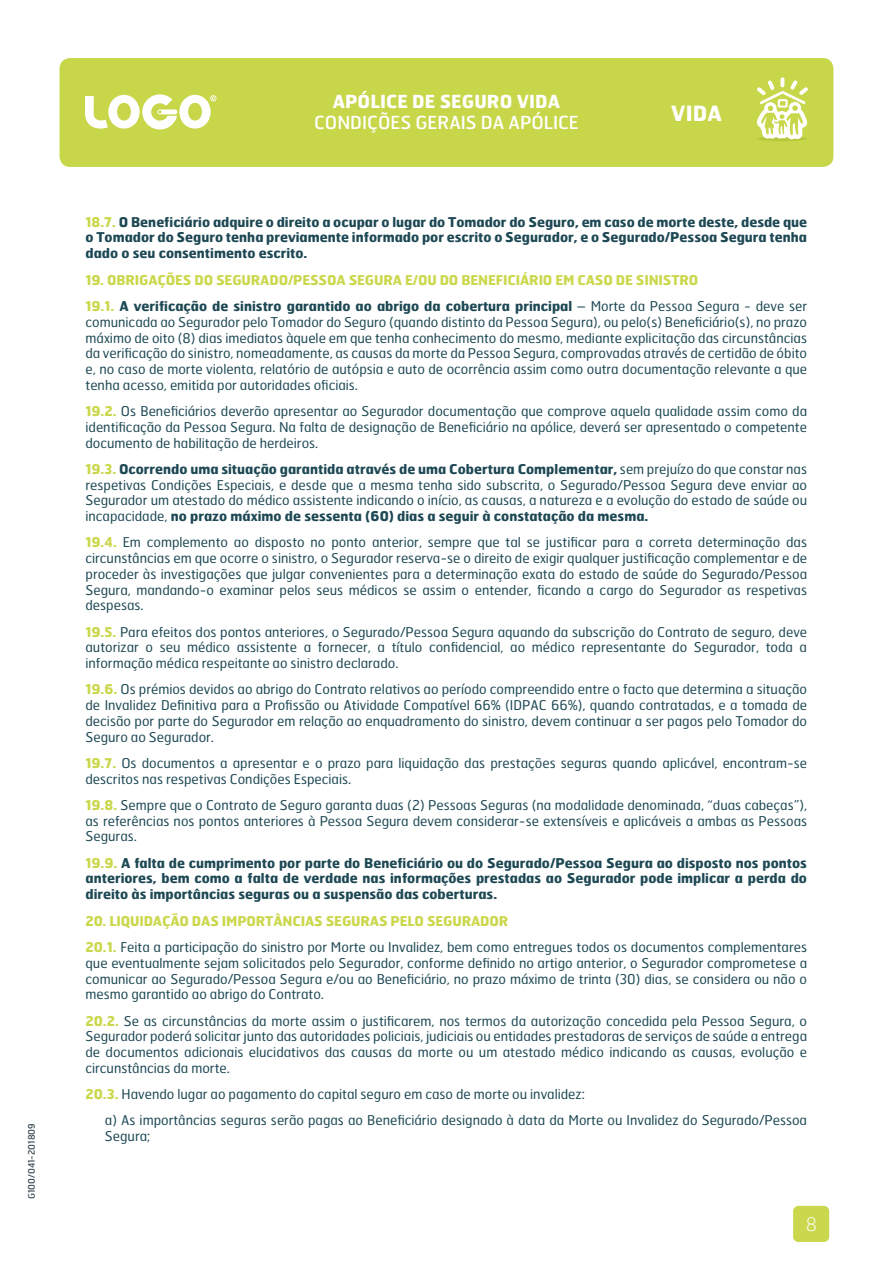
<style>
.page{position:relative;width:893px;height:1263px;background:#fff}
.page>*{position:absolute;margin:0;border:0;box-sizing:border-box;transform-origin:0 0}
.t1{font:700 21px "Hermes";color:#fff}
.t2{font:100 18.75px "Hermes";color:#fff}
.t3{font:18px "Hermes";color:#fff}
.t4{font:700 18px "Hermes FB";color:#fff}
.t5{font:13.5px/15.8px "Hermes FB";color:#1d4854;text-align:justify}
.t6{font:700 13.5px/15.8px "Hermes";color:#1d4854;text-align:justify}
.t7{font:700 13.5px/26.2px "Hermes";letter-spacing:-.015em;color:#cbd84d}
.t8{font:9px "Hermes";color:#3b4951}
.s1{color:#cbd84d}
.s2{color:#1d4854}
.s3{font-family:"Hermes FB";font-weight:400;color:#1d4854}
.s4{font-family:"Hermes";font-weight:700;color:#cbd84d}
.s5{font-family:"Hermes FB";font-weight:400}
</style>
<div class="page">
<div style="left:793px;top:1206px;width:36px;height:36px;background:#cbd84d;border-radius:5px"></div>
<div style="left:60px;top:58px;width:773px;height:109px;background:#c7d749;border-radius:11px"></div>
<svg style="left:85px;top:94px;width:131px;height:36px"></svg>
<div style="left:757px;top:136px;width:50px;height:5px;background:#b7c83e;border-radius:50%"></div>
<svg style="left:757px;top:80px;width:51px;height:59px"></svg>
<p class="t8" style="left:26px;top:1199px;width:77px;rotate:-90deg">G100/041-201809</p>
<h3 class="t4" style="left:333px;top:90px;width:229px">APÓLICE DE SEGURO VIDA</h3>
<h3 class="t3" style="left:314px;top:111px;width:266px">CONDIÇÕES GERAIS DA APÓLICE</h3>
<h1 class="t1" style="left:671px;top:99px;width:52px">VIDA</h1>
<p class="t6" style="left:86px;top:213px;width:723px"><span class="s1">18.7.</span> O Beneficiário adquire o direito a ocupar o lugar do Tomador do Seguro, em caso de morte deste, desde que o Tomador do Seguro tenha previamente informado por escrito o Segurador, e o Segurado/Pessoa Segura tenha dado o seu consentimento escrito.</p>
<p class="t7" style="left:86px;top:266px;width:723px">19. OBRIGAÇÕES DO SEGURADO/PESSOA SEGURA E/OU DO BENEFICIÁRIO EM CASO DE SINISTRO<br>19.1. <span class="s2">A verificação de sinistro garantido ao abrigo da cobertura principal</span> <span class="s3">– Morte da Pessoa Segura - deve ser</span></p>
<p class="t5" style="left:86px;top:314px;width:723px">comunicada ao Segurador pelo Tomador do Seguro (quando distinto da Pessoa Segura), ou pelo(s) Beneficiário(s), no prazo máximo de oito (8) dias imediatos àquele em que tenha conhecimento do mesmo, mediante explicitação das circunstâncias da verificação do sinistro, nomeadamente, as causas da morte da Pessoa Segura, comprovadas através de certidão de óbito e, no caso de morte violenta, relatório de autópsia e auto de ocorrência assim como outra documentação relevante a que tenha acesso, emitida por autoridades oficiais.</p>
<p class="t5" style="left:86px;top:403px;width:723px"><span class="s4">19.2.</span> Os Beneficiários deverão apresentar ao Segurador documentação que comprove aquela qualidade assim como da identificação da Pessoa Segura. Na falta de designação de Beneficiário na apólice, deverá ser apresentado o competente documento de habilitação de herdeiros.</p>
<p class="t6" style="left:86px;top:460px;width:723px"><span class="s1">19.3.</span> Ocorrendo uma situação garantida através de uma Cobertura Complementar, <span class="s5">sem prejuízo do que constar nas</span></p>
<p class="t5" style="left:86px;top:476px;width:723px">respetivas Condições Especiais, e desde que a mesma tenha sido subscrita, o Segurado/Pessoa Segura deve enviar ao<br>Segurador um atestado do médico assistente indicando o início, as causas, a natureza e a evolução do estado de saúde ou</p>
<p class="t6" style="left:86px;top:508px;width:564px"><span class="s5">incapacidade,</span> no prazo máximo de sessenta (60) dias a seguir à constatação da mesma.</p>
<p class="t5" style="left:86px;top:534px;width:723px"><span class="s4">19.4.</span> Em complemento ao disposto no ponto anterior, sempre que tal se justificar para a correta determinação das circunstâncias em que ocorre o sinistro, o Segurador reserva-se o direito de exigir qualquer justificação complementar e de proceder às investigações que julgar convenientes para a determinação exata do estado de saúde do Segurado/Pessoa Segura, mandando-o examinar pelos seus médicos se assim o entender, ficando a cargo do Segurador as respetivas despesas.</p>
<p class="t5" style="left:86px;top:623px;width:723px"><span class="s4">19.5.</span> Para efeitos dos pontos anteriores, o Segurado/Pessoa Segura aquando da subscrição do Contrato de seguro, deve autorizar o seu médico assistente a fornecer, a título confidencial, ao médico representante do Segurador, toda a informação médica respeitante ao sinistro declarado.</p>
<p class="t5" style="left:86px;top:681px;width:723px"><span class="s4">19.6.</span> Os prémios devidos ao abrigo do Contrato relativos ao período compreendido entre o facto que determina a situação de Invalidez Definitiva para a Profissão ou Atividade Compatível 66% (IDPAC 66%), quando contratadas, e a tomada de decisão por parte do Segurador em relação ao enquadramento do sinistro, devem continuar a ser pagos pelo Tomador do Seguro ao Segurador.</p>
<p class="t5" style="left:86px;top:755px;width:723px"><span class="s4">19.7.</span> Os documentos a apresentar e o prazo para liquidação das prestações seguras quando aplicável, encontram-se descritos nas respetivas Condições Especiais.</p>
<p class="t5" style="left:86px;top:797px;width:723px"><span class="s4">19.8.</span> Sempre que o Contrato de Seguro garanta duas (2) Pessoas Seguras (na modalidade denominada, “duas cabeças”), as referências nos pontos anteriores à Pessoa Segura devem considerar-se extensíveis e aplicáveis a ambas as Pessoas Seguras.</p>
<p class="t6" style="left:86px;top:854px;width:723px"><span class="s1">19.9.</span> A falta de cumprimento por parte do Beneficiário ou do Segurado/Pessoa Segura ao disposto nos pontos anteriores, bem como a falta de verdade nas informações prestadas ao Segurador pode implicar a perda do direito às importâncias seguras ou a suspensão das coberturas.</p>
<p class="t7" style="left:86px;top:907px;width:424px">20. LIQUIDAÇÃO DAS IMPORTÂNCIAS SEGURAS PELO SEGURADOR</p>
<p class="t5" style="left:86px;top:939px;width:723px"><span class="s4">20.1.</span> Feita a participação do sinistro por Morte ou Invalidez, bem como entregues todos os documentos complementares que eventualmente sejam solicitados pelo Segurador, conforme definido no artigo anterior, o Segurador comprometese a comunicar ao Segurado/Pessoa Segura e/ou ao Beneficiário, no prazo máximo de trinta (30) dias, se considera ou não o mesmo garantido ao abrigo do Contrato.</p>
<p class="t5" style="left:86px;top:1012px;width:723px"><span class="s4">20.2.</span> Se as circunstâncias da morte assim o justificarem, nos termos da autorização concedida pela Pessoa Segura, o Segurador poderá solicitar junto das autoridades policiais, judiciais ou entidades prestadoras de serviços de saúde a entrega de documentos adicionais elucidativos das causas da morte ou um atestado médico indicando as causas, evolução e circunstâncias da morte.</p>
<p class="t5" style="left:105px;top:1081px;width:704px;line-height:26.2px;text-indent:-19px"><span class="s4">20.3.</span> Havendo lugar ao pagamento do capital seguro em caso de morte ou invalidez:<br>a) As importâncias seguras serão pagas ao Beneficiário designado à data da Morte ou Invalidez do Segurado/Pessoa</p>
<p class="t5" style="left:105px;top:1128px;width:47px">Segura;</p>
<h2 class="t2" style="left:806px;top:1212px;width:13px">8</h2>
</div>
